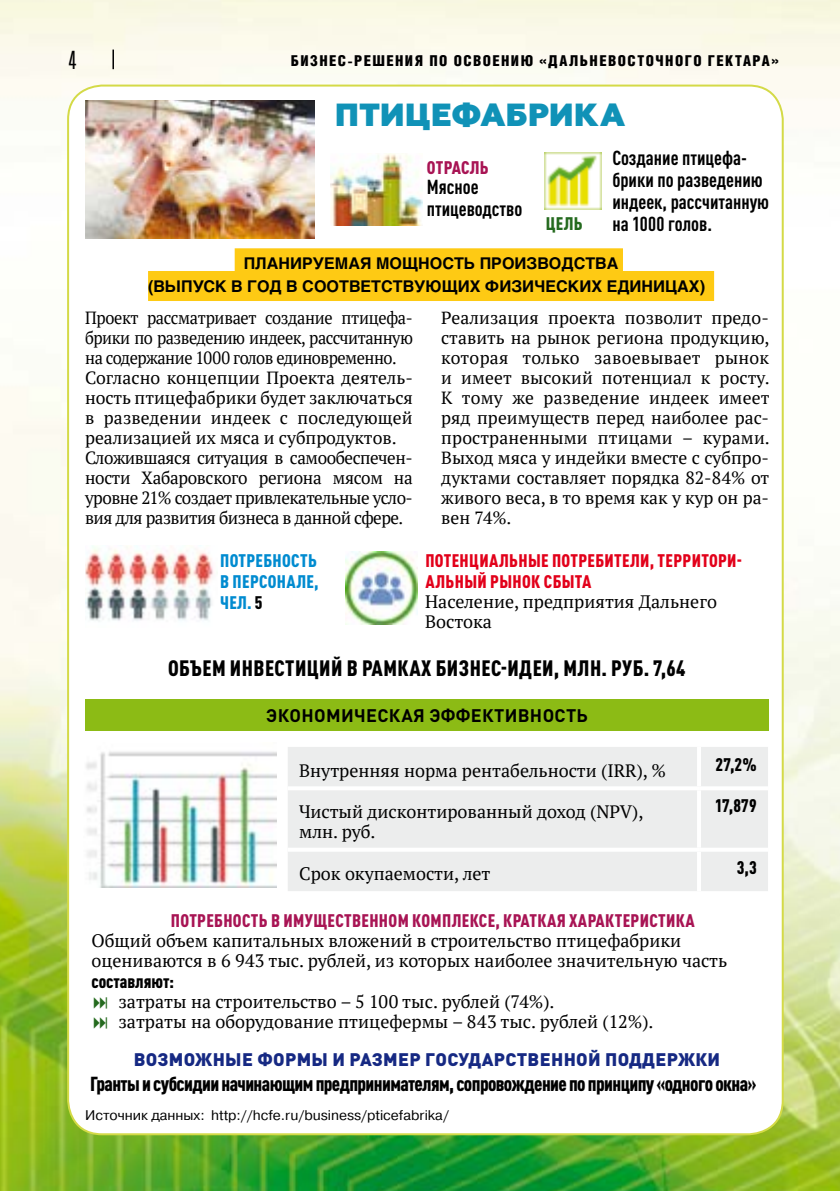
<style>
.page{position:relative;width:840px;height:1191px;background:#fff}
.page>*{position:absolute;margin:0;border:0;box-sizing:border-box;transform-origin:0 0}
.t1{font:800 32px "Geometria";letter-spacing:.015em;color:#1092b7}
.t2{font:26px "Bravo RG";color:#000}
.t3{font:900 condensed 22px "DIN Pro";letter-spacing:.02em;color:#000}
.t4{font:700 condensed 20px/22px "DIN Pro";color:#000}
.t5{font:900 condensed 20px "DIN Pro";letter-spacing:-.03em;color:#000}
.t6{font:18px/20px "PT Serif";color:#000}
.t7{font:900 condensed 18px "DIN Pro";letter-spacing:.02em;color:#a81454}
.t8{font:900 condensed 18px/21px "DIN Pro";letter-spacing:.02em;color:#e2001a}
.t9{font:900 18px "DIN Pro";letter-spacing:.02em;color:#162983}
.t10{font:900 condensed 18px/21px "DIN Pro";letter-spacing:.02em;color:#008bd0;text-align:justify}
.t11{font:700 18px "DIN Pro";letter-spacing:.02em;color:#000}
.t12{font:900 condensed 18px "DIN Pro";color:#000}
.t13{font:900 condensed 18px "DIN Pro";color:#246a1e}
.t14{font:17.6px/20px "PT Serif";letter-spacing:-.02em;color:#000;scale:.93 1}
.t15{font:17.6px/20px "PT Serif";letter-spacing:-.02em;color:#000;text-align:justify}
.t16{font:700 16px/22.6px "Helios";color:#000;text-align:center}
.t17{font:15px "Helios Cond Black C";letter-spacing:.095em;color:#000}
.t18{font:14px "Pragmatica";color:#000}
.s1{color:#000}
</style>
<div class="page">
<img style="left:0;top:0;width:839px;height:1191px">
<svg style="left:112px;top:50px;width:2px;height:19px"></svg>
<div style="left:68px;top:86px;width:714px;height:1048px;background:#fff;border-radius:34px"></div>
<img style="left:85px;top:101px;width:230px;height:137px">
<img style="left:86px;top:751px;width:190px;height:137px">
<img style="left:85px;top:545px;width:129px;height:77px">
<img style="left:330px;top:154px;width:92px;height:71px">
<div style="left:234px;top:248px;width:388px;height:30px;background:#feca14"></div>
<div style="left:148px;top:271px;width:565px;height:30px;background:#feca14"></div>
<img style="left:544px;top:153px;width:57px;height:56px">
<img style="left:345px;top:552px;width:72px;height:72px">
<div style="left:288px;top:747px;width:479px;height:144px;background:#eceded"></div>
<svg style="left:696px;top:747px;width:4px;height:39px"></svg>
<hr style="left:287px;top:786px;width:411px;height:4px;background:#fff">
<hr style="left:698px;top:786px;width:69px;height:4px;background:#fff">
<svg style="left:696px;top:790px;width:4px;height:57px"></svg>
<svg style="left:288px;top:847px;width:410px;height:4px"></svg>
<svg style="left:698px;top:847px;width:69px;height:4px"></svg>
<svg style="left:696px;top:851px;width:4px;height:40px"></svg>
<div style="left:85px;top:699px;width:683px;height:31px;background:#8cbb15"></div>
<h2 class="t2" style="left:68px;top:46px;width:10px">4</h2>
<p class="t17" style="left:290px;top:52px;width:489px">БИЗНЕС-РЕШЕНИЯ ПО ОСВОЕНИЮ «ДАЛЬНЕВОСТОЧНОГО ГЕКТАРА»</p>
<h1 class="t1" style="left:335px;top:95px;width:291px">ПТИЦЕФАБРИКА</h1>
<p class="t7" style="left:427px;top:153px;width:63px">ОТРАСЛЬ</p>
<p class="t4" style="left:426px;top:174px;width:97px">Мясное птицеводство</p>
<p class="t13" style="left:545px;top:210px;width:38px">ЦЕЛЬ</p>
<p class="t4" style="left:612px;top:145px;width:158px">Создание птицефа&shy;брики по разведению индеек, рассчитанную на 1000 голов.</p>
<p class="t16" style="left:148px;top:252px;width:558px">ПЛАНИРУЕМАЯ МОЩНОСТЬ ПРОИЗВОДСТВА<br>(ВЫПУСК В ГОД В СООТВЕТСТВУЮЩИХ ФИЗИЧЕСКИХ ЕДИНИЦАХ)</p>
<p class="t14" style="left:85px;top:308px;width:354px">Проект рассматривает создание птицефа&shy;брики по разведению индеек, рассчитанную на содержание 1000 голов единовременно.<br>Согласно концепции Проекта деятель&shy;ность птицефабрики будет заключаться в разведении индеек с последующей реализацией их мяса и субпродуктов.<br>Сложившаяся ситуация в самообеспечен&shy;ности Хабаровского региона мясом на уровне 21% создает привлекательные усло&shy;вия для развития бизнеса в данной сфере.</p>
<p class="t15" style="left:441px;top:308px;width:330px">Реализация проекта позволит предо&shy;ставить на рынок региона продукцию, которая только завоевывает рынок и имеет высокий потенциал к росту.<br>К тому же разведение индеек имеет ряд преимуществ перед наиболее рас&shy;пространенными птицами – курами.<br>Выход мяса у индейки вместе с субпро&shy;дуктами составляет порядка 82-84% от живого веса, в то время как у кур он ра&shy;вен 74%.</p>
<p class="t10" style="left:220px;top:548px;width:100px">ПОТРЕБНОСТЬ В ПЕРСОНАЛЕ, ЧЕЛ. <span class="s1">5</span></p>
<p class="t8" style="left:425px;top:548px;width:318px">ПОТЕНЦИАЛЬНЫЕ ПОТРЕБИТЕЛИ, ТЕРРИТОРИ-<br>АЛЬНЫЙ РЫНОК СБЫТА</p>
<p class="t6" style="left:425px;top:591px;width:293px">Население, предприятия Дальнего<br>Востока</p>
<p class="t3" style="left:168px;top:651px;width:518px">ОБЪЕМ ИНВЕСТИЦИЙ В РАМКАХ БИЗНЕС-ИДЕИ, МЛН. РУБ. 7,64</p>
<p class="t11" style="left:266px;top:700px;width:323px">ЭКОНОМИЧЕСКАЯ ЭФФЕКТИВНОСТЬ</p>
<p class="t6" style="left:299px;top:760px;width:368px">Внутренняя норма рентабельности (IRR), %</p>
<p class="t12" style="left:715px;top:750px;width:43px">27,2%</p>
<p class="t6" style="left:299px;top:801px;width:345px">Чистый дисконтированный доход (NPV), млн. руб.</p>
<p class="t12" style="left:714px;top:792px;width:43px">17,879</p>
<p class="t6" style="left:299px;top:863px;width:193px">Срок окупаемости, лет</p>
<p class="t12" style="left:736px;top:853px;width:21px">3,3</p>
<p class="t7" style="left:171px;top:906px;width:525px">ПОТРЕБНОСТЬ В ИМУЩЕСТВЕННОМ КОМПЛЕКСЕ, КРАТКАЯ ХАРАКТЕРИСТИКА</p>
<p class="t6" style="left:91px;top:930px;width:637px">Общий объем капитальных вложений в строительство птицефабрики оцениваются в 6 943 тыс. рублей, из которых наиболее значительную часть</p>
<p class="t12" style="left:91px;top:967px;width:84px">составляют:</p>
<p class="t6" style="left:118px;top:991px;width:536px">затраты на строительство – 5 100 тыс. рублей (74%).<br>затраты на оборудование птицефермы – 843 тыс. рублей (12%).</p>
<p class="t9" style="left:134px;top:1043px;width:587px">ВОЗМОЖНЫЕ ФОРМЫ И РАЗМЕР ГОСУДАРСТВЕННОЙ ПОДДЕРЖКИ</p>
<p class="t5" style="left:90px;top:1068px;width:667px">Гранты и субсидии начинающим предпринимателям, сопровождение по принципу «одного окна»</p>
<p class="t18" style="left:85px;top:1106px;width:365px">Источник данных: http://hcfe.ru/business/pticefabrika/</p>
</div>
